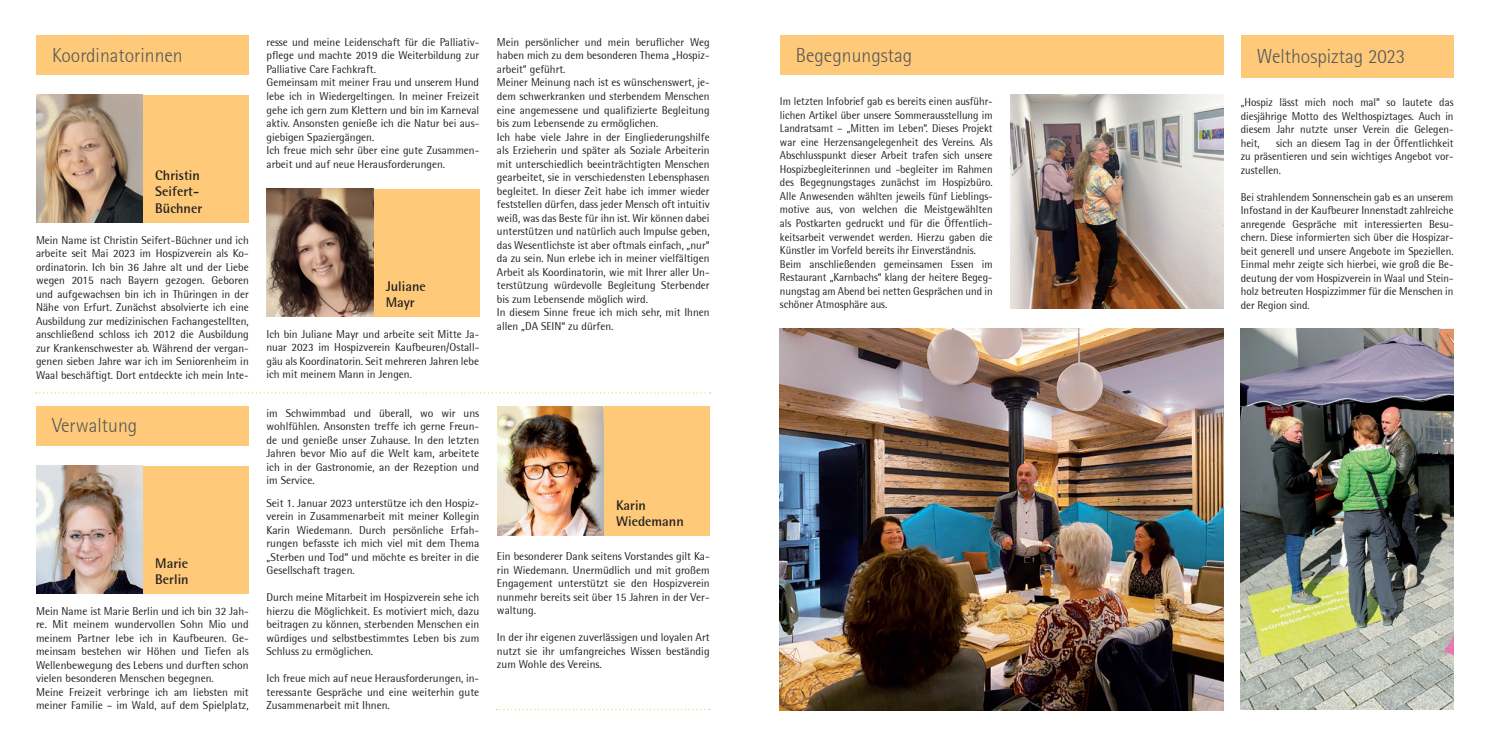
<style>
.page{position:relative;width:1489px;height:745px;background:#fff}
.page>*{position:absolute;margin:0;border:0;box-sizing:border-box;transform-origin:0 0}
.t1{font:300 20px "Rotis Semi Sans";color:#57585a}
.t2{font:700 13.75px/16.5px "Rotis Semi Sans";color:#231f20}
.t3{font:11.25px/13.5px "Rotis Semi Sans";color:#231f20;text-align:justify}
.t4{font:11.25px/13.5px "Rotis Semi Sans";color:#231f20;text-align:justify;scale:.96 1}
</style>
<div class="page">
<div style="left:37px;top:95px;width:212px;height:127px;background:#feca79"></div>
<img style="left:36px;top:95px;width:107px;height:127px">
<div style="left:1240px;top:35px;width:213px;height:43px;background:#feca79"></div>
<img style="left:1240px;top:328px;width:213px;height:380px">
<div style="left:780px;top:35px;width:442px;height:40px;background:#feca79"></div>
<div style="left:36px;top:35px;width:213px;height:40px;background:#feca79"></div>
<div style="left:37px;top:465px;width:212px;height:128px;background:#feca79"></div>
<div style="left:497px;top:406px;width:212px;height:129px;background:#feca79"></div>
<img style="left:36px;top:465px;width:107px;height:128px">
<img style="left:497px;top:406px;width:106px;height:129px">
<div style="left:36px;top:406px;width:213px;height:40px;background:#feca79"></div>
<img style="left:1010px;top:95px;width:212px;height:213px">
<img style="left:780px;top:328px;width:442px;height:381px">
<div style="left:267px;top:189px;width:212px;height:127px;background:#feca79"></div>
<img style="left:267px;top:189px;width:106px;height:127px">
<svg style="left:36px;top:392px;width:674px;height:1px"></svg>
<p class="t3" style="left:266px;top:35px;width:214px;text-align:left">resse und meine Leidenschaft für die Palliativ&shy;pflege und machte 2019 die Weiterbildung zur Palliative Care Fachkraft.<br>Gemeinsam mit meiner Frau und unserem Hund lebe ich in Wiedergeltingen. In meiner Freizeit gehe ich gern zum Klettern und bin im Karneval aktiv. Ansonsten genieße ich die Natur bei aus&shy;giebigen Spaziergängen.<br>Ich freue mich sehr über eine gute Zusammen&shy;arbeit und auf neue Herausforderungen.</p>
<p class="t3" style="left:497px;top:35px;width:214px;text-align:left">Mein persönlicher und mein beruflicher Weg haben mich zu dem besonderen Thema „Hospiz&shy;arbeit“ geführt.<br>Meiner Meinung nach ist es wünschenswert, je&shy;dem schwerkranken und sterbendem Menschen eine angemessene und qualifizierte Begleitung bis zum Lebensende zu ermöglichen.<br>Ich habe viele Jahre in der Eingliederungshilfe als Erzieherin und später als Soziale Arbeiterin mit unterschiedlich beeinträchtigten Menschen gearbeitet, sie in verschiedensten Lebensphasen begleitet. In dieser Zeit habe ich immer wieder feststellen dürfen, dass jeder Mensch oft intuitiv weiß, was das Beste für ihn ist. Wir können dabei unterstützen und natürlich auch Impulse geben, das Wesentlichste ist aber oftmals einfach, „nur“ da zu sein. Nun erlebe ich in meiner vielfältigen Arbeit als Koordinatorin, wie mit Ihrer aller Un&shy;terstützung würdevolle Begleitung Sterbender bis zum Lebensende möglich wird.<br>In diesem Sinne freue ich mich sehr, mit Ihnen allen „DA SEIN“ zu dürfen.</p>
<h1 class="t1" style="left:52px;top:44px;width:132px">Koordinatorinnen</h1>
<h1 class="t1" style="left:795px;top:44px;width:118px">Begegnungstag</h1>
<p class="t4" style="left:780px;top:95px;width:223px;text-align:left">Im letzten Infobrief gab es bereits einen ausführ&shy;lichen Artikel über unsere Sommerausstellung im Landratsamt – „Mitten im Leben“. Dieses Projekt war eine Herzensangelegenheit des Vereins. Als Abschlusspunkt dieser Arbeit trafen sich unsere Hospizbegleiterinnen und -begleiter im Rahmen des Begegnungstages zunächst im Hospizbüro.<br>Alle Anwesenden wählten jeweils fünf Lieblings&shy;motive aus, von welchen die Meistgewählten als Postkarten gedruckt und für die Öffentlich&shy;keitsarbeit verwendet werden. Hierzu gaben die Künstler im Vorfeld bereits ihr Einverständnis.<br>Beim anschließenden gemeinsamen Essen im Restaurant „Karnbachs“ klang der heitere Begeg&shy;nungstag am Abend bei netten Gesprächen und in schöner Atmosphäre aus.</p>
<p class="t2" style="left:155px;top:167px;width:48px">Christin<br>Seifert-<br>Büchner</p>
<p class="t3" style="left:36px;top:233px;width:214px">Mein Name ist Christin Seifert-Büchner und ich arbeite seit Mai 2023 im Hospizverein als Ko&shy;ordinatorin. Ich bin 36 Jahre alt und der Liebe wegen 2015 nach Bayern gezogen. Geboren und aufgewachsen bin ich in Thüringen in der Nähe von Erfurt. Zunächst absolvierte ich eine Ausbildung zur medizinischen Fachangestellten, anschließend schloss ich 2012 die Ausbildung zur Krankenschwester ab. Während der vergan&shy;genen sieben Jahre war ich im Seniorenheim in Waal beschäftigt. Dort entdeckte ich mein Inte-</p>
<p class="t2" style="left:386px;top:277px;width:42px">Juliane<br>Mayr</p>
<p class="t3" style="left:266px;top:327px;width:214px">Ich bin Juliane Mayr und arbeite seit Mitte Ja&shy;nuar 2023 im Hospizverein Kaufbeuren/Ostall&shy;gäu als Koordinatorin. Seit mehreren Jahren lebe ich mit meinem Mann in Jengen.</p>
<h1 class="t1" style="left:52px;top:414px;width:87px">Verwaltung</h1>
<p class="t2" style="left:155px;top:554px;width:35px">Marie<br>Berlin</p>
<p class="t3" style="left:36px;top:603px;width:214px;text-align:left">Mein Name ist Marie Berlin und ich bin 32 Jah&shy;re. Mit meinem wundervollen Sohn Mio und meinem Partner lebe ich in Kaufbeuren. Ge&shy;meinsam bestehen wir Höhen und Tiefen als Wellenbewegung des Lebens und durften schon vielen besonderen Menschen begegnen.<br>Meine Freizeit verbringe ich am liebsten mit meiner Familie – im Wald, auf dem Spielplatz,</p>
<p class="t3" style="left:266px;top:406px;width:214px">im Schwimmbad und überall, wo wir uns wohlfühlen. Ansonsten treffe ich gerne Freun&shy;de und genieße unser Zuhause. In den letzten Jahren bevor Mio auf die Welt kam, arbeitete ich in der Gastronomie, an der Rezeption und im Service.</p>
<p class="t3" style="left:266px;top:495px;width:214px">Seit 1. Januar 2023 unterstütze ich den Hospiz&shy;verein in Zusammenarbeit mit meiner Kollegin Karin Wiedemann. Durch persönliche Erfah&shy;rungen befasste ich mich viel mit dem Thema „Sterben und Tod“ und möchte es breiter in die Gesellschaft tragen.</p>
<p class="t3" style="left:266px;top:590px;width:214px">Durch meine Mitarbeit im Hospizverein sehe ich hierzu die Möglichkeit. Es motiviert mich, dazu beitragen zu können, sterbenden Menschen ein würdiges und selbstbestimmtes Leben bis zum Schluss zu ermöglichen.</p>
<p class="t3" style="left:266px;top:671px;width:214px">Ich freue mich auf neue Herausforderungen, in&shy;teressante Gespräche und eine weiterhin gute Zusammenarbeit mit Ihnen.</p>
<p class="t2" style="left:616px;top:496px;width:69px">Karin<br>Wiedemann</p>
<p class="t3" style="left:497px;top:549px;width:214px">Ein besonderer Dank seitens Vorstandes gilt Ka&shy;rin Wiedemann. Unermüdlich und mit großem Engagement unterstützt sie den Hospizverein nunmehr bereits seit über 15 Jahren in der Ver&shy;waltung.</p>
<p class="t3" style="left:497px;top:630px;width:214px">In der ihr eigenen zuverlässigen und loyalen Art nutzt sie ihr umfangreiches Wissen beständig zum Wohle des Vereins.</p>
<h1 class="t1" style="left:1256px;top:45px;width:150px">Welthospiztag 2023</h1>
<p class="t4" style="left:1240px;top:95px;width:223px">„Hospiz lässt mich noch mal“ so lautete das diesjährige Motto des Welthospiztages. Auch in diesem Jahr nutzte unser Verein die Gelegen&shy;heit,</p>
<p class="t4" style="left:1240px;top:136px;width:223px;text-indent:35px">sich an diesem Tag in der Öffentlichkeit zu präsentieren und sein wichtiges Angebot vor&shy;zustellen.</p>
<p class="t4" style="left:1240px;top:190px;width:223px">Bei strahlendem Sonnenschein gab es an unserem Infostand in der Kaufbeurer Innenstadt zahlreiche anregende Gespräche mit interessierten Besu&shy;chern. Diese informierten sich über die Hospizar&shy;beit generell und unsere Angebote im Speziellen.<br>Einmal mehr zeigte sich hierbei, wie groß die Be&shy;deutung der vom Hospizverein in Waal und Stein&shy;holz betreuten Hospizzimmer für die Menschen in der Region sind.</p>
</div>
